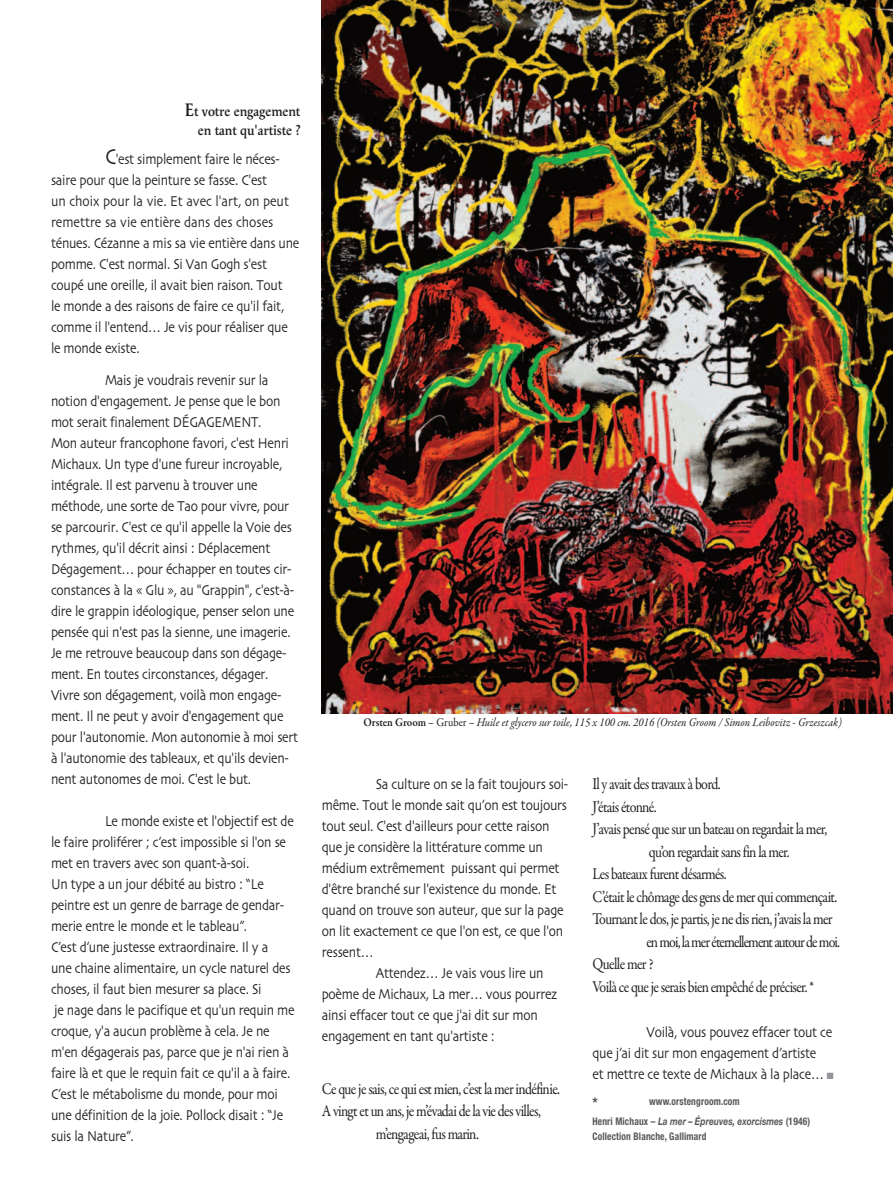
<style>
.page{position:relative;width:893px;height:1191px;background:#fff}
.page>*{position:absolute;margin:0;border:0;box-sizing:border-box;transform-origin:0 0}
.t1{font:16.5px "Garamond Premr Pro";letter-spacing:-.045em;color:#231f20;scale:.85 1}
.t2{font:16.5px "Garamond Premr Pro";letter-spacing:-.065em;color:#231f20;scale:.85 1}
.t3{font:15px/21px "Skia";letter-spacing:-.02em;color:#231f20;scale:.85 1}
.t4{font:700 condensed 15px "Helvetica Neue";color:#57585a;scale:.9 1}
.t5{font:600 14.25px/18.8px "Apolline";letter-spacing:-.005em;color:#231f20;text-align:right;scale:.9 1}
.t6{font:italic 12px "Garamond Premr Pro";color:#231f20;scale:.9 1}
.t7{font:700 condensed 10.5px/15px "Helvetica Neue";letter-spacing:.015em;color:#57585a;scale:.9 1}
.s1{font-size:18.75px}
.s2{font-size:22.5px}
.s3{font-weight:600;font-style:normal}
.s4{font-style:normal}
.s5{color:#939598}
.s6{font-style:italic;font-stretch:normal}
</style>
<div class="page">
<img style="left:322px;top:0;width:571px;height:713px">
<p class="t5" style="left:185px;top:103px;width:130px"><span class="s1">E</span>t votre engagement en tant qu'artiste ?</p>
<p class="t3" style="left:51px;top:149px;width:294px;text-indent:54px"><span class="s2">C</span>'est simplement faire le néces&shy;saire pour que la peinture se fasse. C'est<br>un choix pour la vie. Et avec l'art, on peut remettre sa vie entière dans des choses ténues. Cézanne a mis sa vie entière dans une pomme. C'est normal. Si Van Gogh s'est coupé une oreille, il avait bien raison. Tout<br>le monde a des raisons de faire ce qu'il fait, comme il l'entend… Je vis pour réaliser que le monde existe.</p>
<p class="t3" style="left:51px;top:369px;width:292px;text-indent:54px">Mais je voudrais revenir sur la notion d'engagement. Je pense que le bon mot serait finalement DÉGAGEMENT.<br>Mon auteur francophone favori, c'est Henri Michaux. Un type d'une fureur incroyable, intégrale. Il est parvenu à trouver une méthode, une sorte de Tao pour vivre, pour se parcourir. C'est ce qu'il appelle la Voie des rythmes, qu'il décrit ainsi : Déplacement Dégagement… pour échapper en toutes cir&shy;constances à la « Glu », au "Grappin", c'est-à&shy;dire le grappin idéologique, penser selon une pensée qui n'est pas la sienne, une imagerie.<br>Je me retrouve beaucoup dans son dégage&shy;ment. En toutes circonstances, dégager.<br>Vivre son dégagement, voilà mon engage&shy;ment. Il ne peut y avoir d'engagement que pour l'autonomie. Mon autonomie à moi sert à l'autonomie des tableaux, et qu'ils devien&shy;nent autonomes de moi. C'est le but.</p>
<p class="t3" style="left:51px;top:810px;width:288px;text-indent:54px">Le monde existe et l'objectif est de le faire proliférer ; c’est impossible si l'on se met en travers avec son quant-à-soi.<br>Un type a un jour débité au bistro : “Le peintre est un genre de barrage de gendar&shy;merie entre le monde et le tableau”.<br>C’est d’une justesse extraordinaire. Il y a<br>une chaine alimentaire, un cycle naturel des choses, il faut bien mesurer sa place. Si<br>je nage dans le pacifique et qu'un requin me croque, y'a aucun problème à cela. Je ne m'en dégagerais pas, parce que je n'ai rien à faire là et que le requin fait ce qu'il a à faire.<br>C’est le métabolisme du monde, pour moi une définition de la joie. Pollock disait : “Je suis la Nature”.</p>
<p class="t6" style="left:363px;top:718px;width:533px"><span class="s3">Orsten Groom</span> <span class="s4">– Gruber –</span> Huile et glycero sur toile, 115 x 100 cm. 2016 (Orsten Groom / Simon Leibovitz - Grzeszcak)</p>
<p class="t3" style="left:376px;top:773px;width:228px">Sa culture on se la fait toujours soi-</p>
<p class="t3" style="left:322px;top:794px;width:290px">même. Tout le monde sait qu’on est toujours</p>
<p class="t3" style="left:322px;top:815px;width:269px">tout seul. C'est d'ailleurs pour cette raison</p>
<p class="t3" style="left:322px;top:836px;width:262px">que je considère la littérature comme un</p>
<p class="t3" style="left:322px;top:857px;width:281px">médium extrêmement puissant qui permet</p>
<p class="t3" style="left:322px;top:878px;width:278px">d'être branché sur l'existence du monde. Et</p>
<p class="t3" style="left:322px;top:899px;width:286px">quand on trouve son auteur, que sur la page</p>
<p class="t3" style="left:322px;top:920px;width:285px">on lit exactement ce que l'on est, ce que l'on</p>
<p class="t3" style="left:322px;top:941px;width:62px">ressent…</p>
<p class="t3" style="left:376px;top:962px;width:199px">Attendez… Je vais vous lire un</p>
<p class="t3" style="left:322px;top:983px;width:279px">poème de Michaux, La mer… vous pourrez</p>
<p class="t3" style="left:322px;top:1004px;width:255px">ainsi effacer tout ce que j'ai dit sur mon</p>
<p class="t3" style="left:322px;top:1025px;width:205px">engagement en tant qu'artiste :</p>
<p class="t1" style="left:322px;top:1082px;width:282px">Ce que je sais, ce qui est mien, c’est la mer indéfinie.</p>
<p class="t1" style="left:322px;top:1104px;width:259px">A vingt et un ans, je m’évadai de la vie des villes,</p>
<p class="t1" style="left:376px;top:1127px;width:123px">m’engageai, fus marin.</p>
<p class="t1" style="left:592px;top:777px;width:152px">Il y avait des travaux à bord.</p>
<p class="t1" style="left:592px;top:800px;width:77px">J’étais étonné.</p>
<p class="t1" style="left:592px;top:822px;width:278px">J’avais pensé que sur un bateau on regardait la mer,</p>
<p class="t1" style="left:649px;top:845px;width:167px">qu’on regardait sans fin la mer.</p>
<p class="t1" style="left:592px;top:867px;width:160px">Les bateaux furent désarmés.</p>
<p class="t1" style="left:592px;top:890px;width:290px">C’était le chômage des gens de mer qui commençait.</p>
<p class="t1" style="left:592px;top:912px;width:284px">Tournant le dos, je partis, je ne dis rien, j’avais la mer</p>
<p class="t2" style="left:646px;top:935px;width:229px">enmoi,lameréternellementautourdemoi.</p>
<p class="t1" style="left:592px;top:957px;width:73px">Quelle mer ?</p>
<p class="t1" style="left:592px;top:980px;width:262px">Voilà ce que je serais bien empêché de préciser. *</p>
<p class="t3" style="left:592px;top:1021px;width:285px;text-indent:54px">Voilà, vous pouvez effacer tout ce que j’ai dit sur mon engagement d’artiste<br>et mettre ce texte de Michaux à la place… <span class="s5">■</span></p>
<p class="t4" style="left:592px;top:1093px;width:7px">*</p>
<p class="t7" style="left:592px;top:1113px;width:243px">Henri Michaux – <span class="s6">La mer – Épreuves, exorcismes</span> (1946)<br>Collection Blanche, Gallimard</p>
<p class="t7" style="left:649px;top:1094px;width:102px">www.orstengroom.com</p>
</div>
